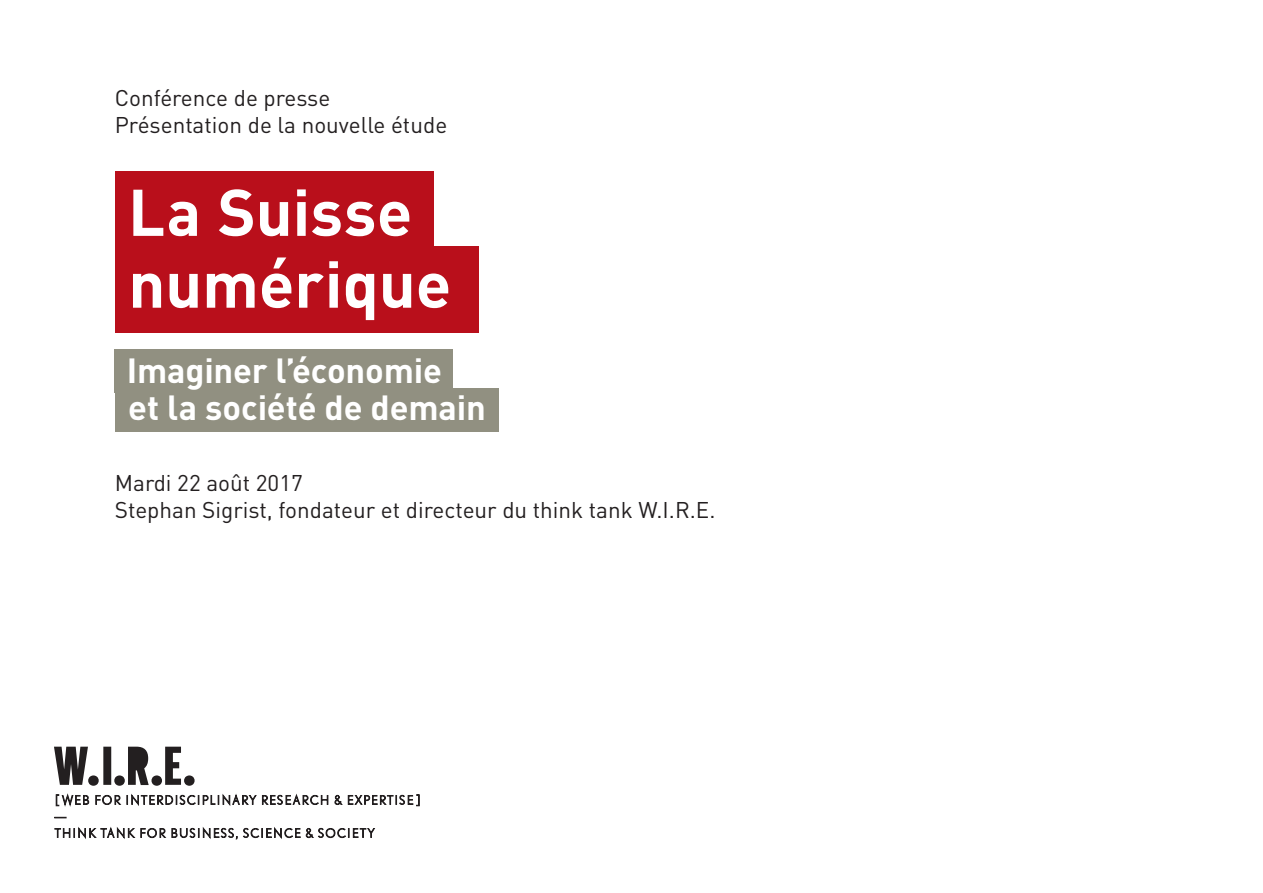
<style>
.page{position:relative;width:1263px;height:893px;background:#fff}
.page>*{position:absolute;margin:0;border:0;box-sizing:border-box;transform-origin:0 0}
.t1{font:700 64.95px/71.8px "DIN";color:#fff}
.t2{font:700 34.5px/37.5px "DIN";letter-spacing:-.005em;color:#fff}
.t3{font:22.5px/27px "DIN";color:#231f20}
</style>
<div class="page">
<div style="left:115px;top:349px;width:338px;height:43px;background:#919081"></div>
<div style="left:115px;top:389px;width:383px;height:43px;background:#919081"></div>
<div style="left:115px;top:246px;width:363px;height:87px;background:#b90f1b"></div>
<div style="left:115px;top:171px;width:319px;height:87px;background:#b90f1b"></div>
<svg style="left:55px;top:828px;width:319px;height:11px"></svg>
<svg style="left:56px;top:794px;width:363px;height:12px"></svg>
<svg style="left:54px;top:747px;width:141px;height:39px"></svg>
<p class="t3" style="left:115px;top:84px;width:334px">Conférence de presse<br>Présentation de la nouvelle étude</p>
<h1 class="t1" style="left:128px;top:174px;width:325px">La Suisse numérique</h1>
<h2 class="t2" style="left:127px;top:350px;width:360px">Imaginer l’économie<br>et la société de demain</h2>
<p class="t3" style="left:115px;top:469px;width:602px">Mardi 22 août 2017<br>Stephan Sigrist, fondateur et directeur du think tank W.I.R.E.</p>
</div>
